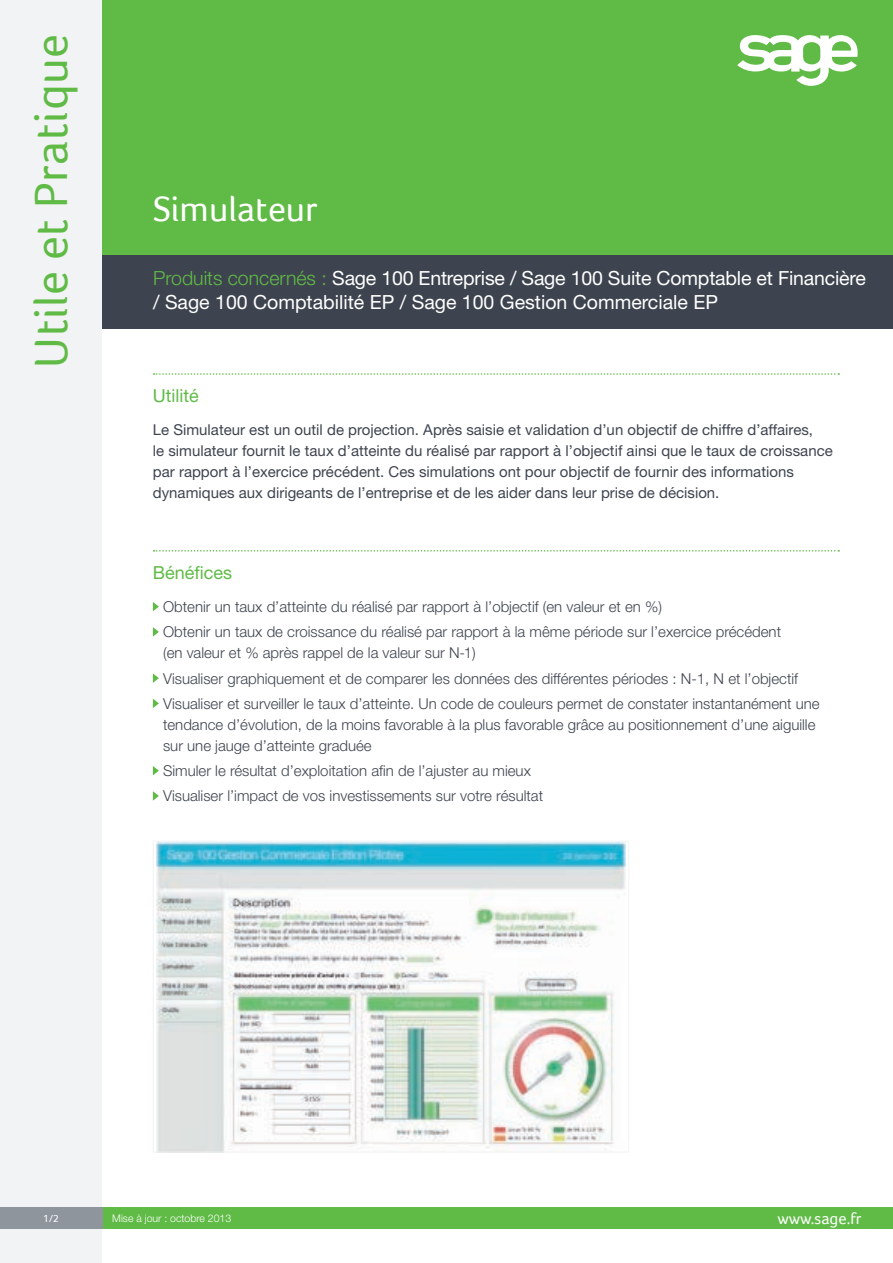
<style>
.page{position:relative;width:893px;height:1263px;background:#fff}
.page>*{position:absolute;margin:0;border:0;box-sizing:border-box;transform-origin:0 0}
.t1{font:48px "Foco";letter-spacing:.01em;color:#60bb46}
.Titre_fiche{font:36px "Foco";color:#fff}
.t2{font:19.5px/24px "Helvetica Neue LT Std";letter-spacing:-.01em;color:#fff}
.t3{font:18px "Helvetica Neue LT Std";color:#60bb46}
.t4{font:16.35px "Foco";color:#fff}
.t5{font:300 15px/21px "Helvetica Neue LT Std";color:#3e444f}
.t6{font:15px/21px "Helvetica Neue LT Std";color:#3e444f}
.t7{font:300 10.5px "Helvetica Neue LT Std";color:#fff}
.t8{font:10.5px "Foco";color:#fff}
.s1{font-weight:300;color:#60bb46}
</style>
<div class="page">
<div style="left:0;top:0;width:893px;height:256px;background:#60bb46"></div>
<div style="left:0;top:0;width:102px;height:1263px;background:#f2f3f4"></div>
<svg style="left:737px;top:35px;width:121px;height:51px"></svg>
<div style="left:0;top:1208px;width:893px;height:21px;background:#60bb46"></div>
<div style="left:102px;top:255px;width:791px;height:73px;background:#3e444f"></div>
<div style="left:0;top:1208px;width:102px;height:21px;background:#8f959d"></div>
<svg style="left:154px;top:373px;width:685px;height:2px"></svg>
<svg style="left:154px;top:550px;width:685px;height:2px"></svg>
<svg style="left:153px;top:602px;width:6px;height:9px"></svg>
<svg style="left:153px;top:627px;width:6px;height:10px"></svg>
<svg style="left:153px;top:673px;width:6px;height:10px"></svg>
<svg style="left:153px;top:699px;width:6px;height:9px"></svg>
<svg style="left:153px;top:766px;width:6px;height:9px"></svg>
<svg style="left:153px;top:791px;width:6px;height:10px"></svg>
<img style="left:156px;top:843px;width:470px;height:307px">
<div style="left:153px;top:841px;width:476px;height:311px;border:1px solid #f2f3f4"></div>
<h1 class="t1" style="left:23px;top:367px;width:335px;rotate:-90deg">Utile et Pratique</h1>
<p class="Titre_fiche" style="left:153px;top:188px;width:166px">Simulateur</p>
<p class="t2" style="left:153px;top:266px;width:714px"><span class="s1">Produits concernés :</span> Sage 100 Entreprise / Sage 100 Suite Comptable et Financière / Sage 100 Comptabilité EP / Sage 100 Gestion Commerciale EP</p>
<p class="t3" style="left:153px;top:385px;width:47px">Utilité</p>
<p class="t6" style="left:153px;top:419px;width:681px">Le Simulateur est un outil de projection. Après saisie et validation d’un objectif de chiffre d’affaires,<br>le simulateur fournit le taux d’atteinte du réalisé par rapport à l’objectif ainsi que le taux de croissance par rapport à l’exercice précédent. Ces simulations ont pour objectif de fournir des informations dynamiques aux dirigeants de l’entreprise et de les aider dans leur prise de décision.</p>
<p class="t3" style="left:153px;top:561px;width:81px">Bénéfices</p>
<p class="t5" style="left:163px;top:596px;width:501px">Obtenir un taux d’atteinte du réalisé par rapport à l’objectif (en valeur et en %)</p>
<p class="t5" style="left:163px;top:621px;width:619px">Obtenir un taux de croissance du réalisé par rapport à la même période sur l’exercice précédent (en valeur et % après rappel de la valeur sur N-1)</p>
<p class="t5" style="left:163px;top:667px;width:636px">Visualiser graphiquement et de comparer les données des différentes périodes : N-1, N et l’objectif</p>
<p class="t5" style="left:163px;top:693px;width:658px">Visualiser et surveiller le taux d’atteinte. Un code de couleurs permet de constater instantanément une tendance d’évolution, de la moins favorable à la plus favorable grâce au positionnement d’une aiguille sur une jauge d’atteinte graduée</p>
<p class="t5" style="left:163px;top:760px;width:369px">Simuler le résultat d’exploitation afin de l’ajuster au mieux</p>
<p class="t5" style="left:163px;top:785px;width:382px">Visualiser l’impact de vos investissements sur votre résultat</p>
<p class="t8" style="left:43px;top:1212px;width:17px">1/2</p>
<p class="t4" style="left:777px;top:1209px;width:86px">www.sage.fr</p>
<p class="t7" style="left:112px;top:1212px;width:121px">Mise à jour : octobre 2013</p>
</div>
